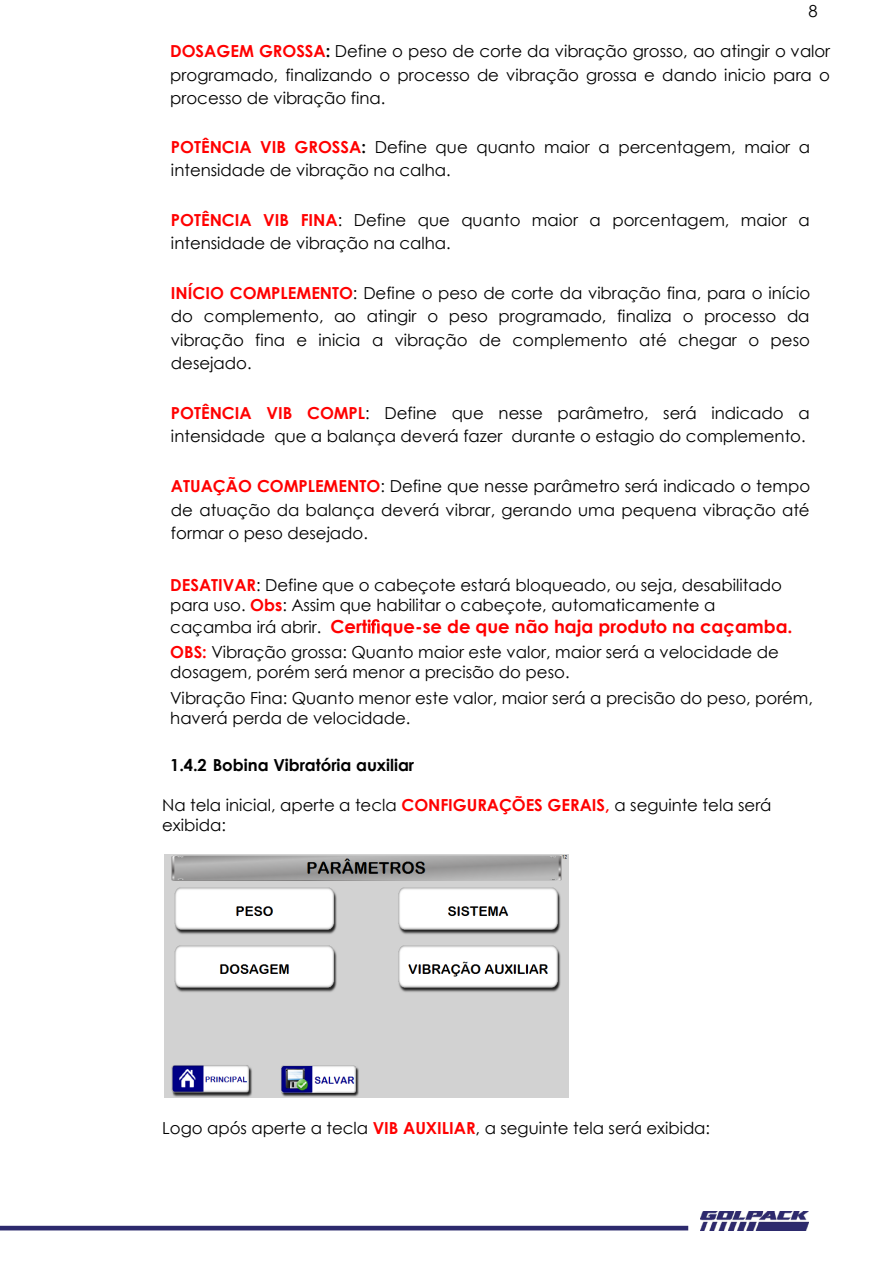
<style>
.page{position:relative;width:894px;height:1264px;background:#fff}
.page>*{position:absolute;margin:0;border:0;box-sizing:border-box;transform-origin:0 0}
.t1{font:700 18px "Century Gothic";color:#f00}
.t2{font:16.5px/23.2px "Century Gothic";color:#000}
.t3{font:700 16.5px "Century Gothic";color:#000}
.s1{font-weight:700;color:#f00}
.s2{font-weight:700}
.s3{font-weight:400;font-size:16.5px;color:#000}
</style>
<div class="page">
<img style="left:700px;top:1211px;width:108px;height:19px">
<div style="left:0;top:1225px;width:688px;height:5px;background:#2d2a6d"></div>
<img style="left:371px;top:619px;width:9px;height:15px">
<img style="left:164px;top:854px;width:404px;height:243px">
<p class="t2" style="left:808px;top:-1px;width:11px">8</p>
<p class="t2" style="left:170px;top:39px;width:661px;text-align:justify"><span class="s1">DOSAGEM GROSSA</span><span class="s2">:</span> Define o peso de corte da vibração grosso, ao atingir o valor programado, finalizando o processo de vibração grossa e dando inicio para o processo de vibração fina.</p>
<p class="t2" style="left:171px;top:134px;width:640px"><span class="s1">POTÊNCIA VIB GROSSA</span><span class="s2">:</span> Define que quanto maior a percentagem, maior a intensidade de vibração na calha.</p>
<p class="t2" style="left:171px;top:208px;width:640px"><span class="s1">POTÊNCIA VIB FINA</span>: Define que quanto maior a porcentagem, maior a intensidade de vibração na calha.</p>
<p class="t2" style="left:171px;top:281px;width:640px;text-align:justify"><span class="s1">INÍCIO COMPLEMENTO</span>: Define o peso de corte da vibração fina, para o início do complemento, ao atingir o peso programado, finaliza o processo da vibração fina e inicia a vibração de complemento até chegar o peso desejado.</p>
<p class="t2" style="left:171px;top:401px;width:640px"><span class="s1">POTÊNCIA VIB COMPL</span>: Define que nesse parâmetro, será indicado a intensidade que a balança deverá fazer durante o estagio do complemento.</p>
<p class="t2" style="left:171px;top:474px;width:640px;text-align:justify"><span class="s1">ATUAÇÃO COMPLEMENTO</span>: Define que nesse parâmetro será indicado o tempo de atuação da balança deverá vibrar, gerando uma pequena vibração até formar o peso desejado.</p>
<p class="t2" style="left:170px;top:574px;width:613px;line-height:20.1px"><span class="s1">DESATIVAR</span>: Define que o cabeçote estará bloqueado, ou seja, desabilitado para uso. <span class="s1">Obs</span>: Assim que habilitar o cabeçote, automaticamente a</p>
<p class="t1" style="left:170px;top:614px;width:623px"><span class="s3">caçamba irá abrir.</span> Certi que-se de que não haja produto na caçamba.</p>
<p class="t2" style="left:170px;top:641px;width:610px;line-height:19.8px"><span class="s1">OBS:</span> Vibração grossa: Quanto maior este valor, maior será a velocidade de dosagem, porém será menor a precisão do peso.</p>
<p class="t2" style="left:170px;top:687px;width:644px;line-height:19.8px">Vibração Fina: Quanto menor este valor, maior será a precisão do peso, porém, haverá perda de velocidade.</p>
<p class="t3" style="left:170px;top:753px;width:245px">1.4.2 Bobina Vibratória auxiliar</p>
<p class="t2" style="left:162px;top:794px;width:611px;line-height:20.4px">Na tela inicial, aperte a tecla <span class="s1">CONFIGURAÇÕES GERAIS,</span> a seguinte tela será exibida:</p>
<p class="t2" style="left:162px;top:1115px;width:549px">Logo após aperte a tecla <span class="s1">VIB AUXILIAR</span>, a seguinte tela será exibida:</p>
</div>
